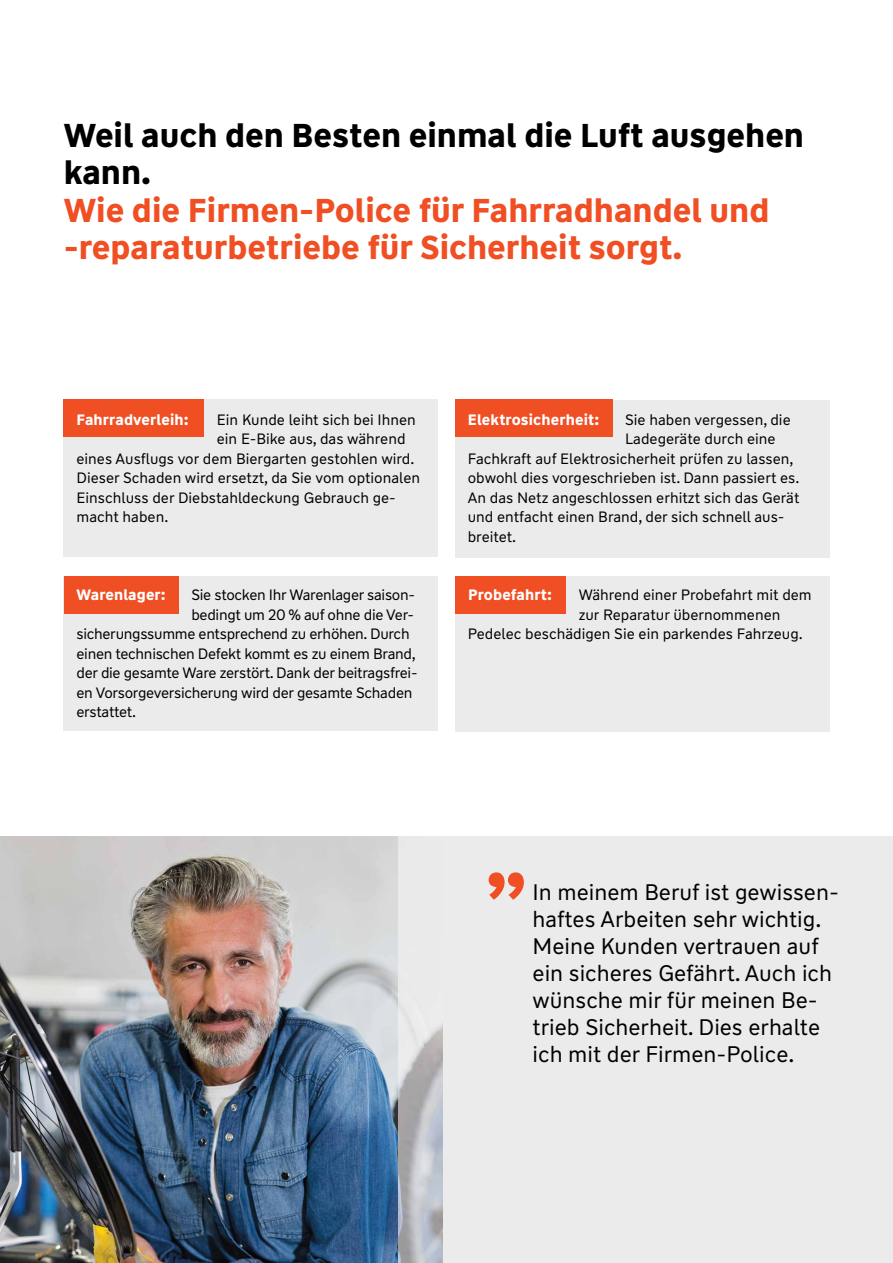
<style>
.page{position:relative;width:893px;height:1263px;background:#fff}
.page>*{position:absolute;margin:0;border:0;box-sizing:border-box;transform-origin:0 0}
.t1{font:700 33px/37.5px "WW Type";color:#f04e23}
.t2{font:700 33px/37.5px "WW Type";color:#000}
.t3{font:22.5px/27px "WW Type";color:#000}
.t4{font:15px "WW Type";color:#000}
.t5{font:15px "WW Type";letter-spacing:-.02em;color:#000}
.t6{font:700 15px "WW Type";letter-spacing:.01em;color:#fff}
</style>
<div class="page">
<div style="left:0;top:836px;width:893px;height:427px;background:#ebebec"></div>
<img style="left:0;top:836px;width:443px;height:427px">
<svg style="left:489px;top:872px;width:35px;height:28px"></svg>
<div style="left:64px;top:400px;width:374px;height:157px;background:#ebebec"></div>
<div style="left:64px;top:400px;width:140px;height:37px;background:#f04e23"></div>
<div style="left:64px;top:576px;width:374px;height:154px;background:#ebebec"></div>
<div style="left:64px;top:576px;width:115px;height:37px;background:#f04e23"></div>
<div style="left:455px;top:400px;width:374px;height:157px;background:#ebebec"></div>
<div style="left:455px;top:400px;width:157px;height:37px;background:#f04e23"></div>
<div style="left:455px;top:576px;width:374px;height:155px;background:#ebebec"></div>
<div style="left:455px;top:576px;width:111px;height:37px;background:#f04e23"></div>
<h1 class="t2" style="left:64px;top:117px;width:742px">Weil auch den Besten einmal die Luft ausgehen kann.</h1>
<h1 class="t1" style="left:64px;top:192px;width:707px">Wie die Firmen-Police für Fahrradhandel und -reparaturbetriebe für Sicherheit sorgt.</h1>
<p class="t6" style="left:77px;top:409px;width:114px">Fahrradverleih:</p>
<p class="t4" style="left:217px;top:410px;width:200px">Ein Kunde leiht sich bei Ihnen</p>
<p class="t4" style="left:217px;top:429px;width:190px">ein E-Bike aus, das während</p>
<p class="t4" style="left:77px;top:449px;width:339px">eines Ausflugs vor dem Biergarten gestohlen wird.</p>
<p class="t4" style="left:77px;top:468px;width:345px">Dieser Schaden wird ersetzt, da Sie vom optionalen</p>
<p class="t4" style="left:77px;top:488px;width:321px">Einschluss der Diebstahldeckung Gebrauch ge-</p>
<p class="t4" style="left:77px;top:507px;width:93px">macht haben.</p>
<p class="t5" style="left:191px;top:585px;width:225px">Sie stocken Ihr Warenlager saison-</p>
<p class="t5" style="left:191px;top:605px;width:224px">bedingt um 20 % auf ohne die Ver-</p>
<p class="t5" style="left:77px;top:624px;width:335px">sicherungssumme entsprechend zu erhöhen. Durch</p>
<p class="t5" style="left:77px;top:644px;width:341px">einen technischen Defekt kommt es zu einem Brand,</p>
<p class="t5" style="left:77px;top:663px;width:343px">der die gesamte Ware zerstört. Dank der beitragsfrei-</p>
<p class="t5" style="left:77px;top:683px;width:337px">en Vorsorgeversicherung wird der gesamte Schaden</p>
<p class="t5" style="left:77px;top:702px;width:61px">erstattet.</p>
<p class="t6" style="left:77px;top:585px;width:91px">Warenlager:</p>
<p class="t6" style="left:468px;top:409px;width:133px">Elektrosicherheit:</p>
<p class="t4" style="left:625px;top:410px;width:167px">Sie haben vergessen, die</p>
<p class="t4" style="left:625px;top:429px;width:152px">Ladegeräte durch eine</p>
<p class="t4" style="left:468px;top:449px;width:327px">Fachkraft auf Elektrosicherheit prüfen zu lassen,</p>
<p class="t4" style="left:468px;top:468px;width:333px">obwohl dies vorgeschrieben ist. Dann passiert es.</p>
<p class="t4" style="left:468px;top:488px;width:333px">An das Netz angeschlossen erhitzt sich das Gerät</p>
<p class="t4" style="left:468px;top:507px;width:318px">und entfacht einen Brand, der sich schnell aus-</p>
<p class="t4" style="left:468px;top:527px;width:50px">breitet.</p>
<p class="t6" style="left:468px;top:585px;width:85px">Probefahrt:</p>
<p class="t4" style="left:579px;top:585px;width:235px">Während einer Probefahrt mit dem</p>
<p class="t4" style="left:579px;top:605px;width:203px">zur Reparatur übernommenen</p>
<p class="t4" style="left:468px;top:624px;width:337px">Pedelec beschädigen Sie ein parkendes Fahrzeug.</p>
<h2 class="t3" style="left:533px;top:878px;width:308px">In meinem Beruf ist gewissen&shy;haftes Arbeiten sehr wichtig.<br>Meine Kunden vertrauen auf ein sicheres Gefährt. Auch ich wünsche mir für meinen Be&shy;trieb Sicherheit. Dies erhalte ich mit der Firmen-Police.</h2>
</div>
